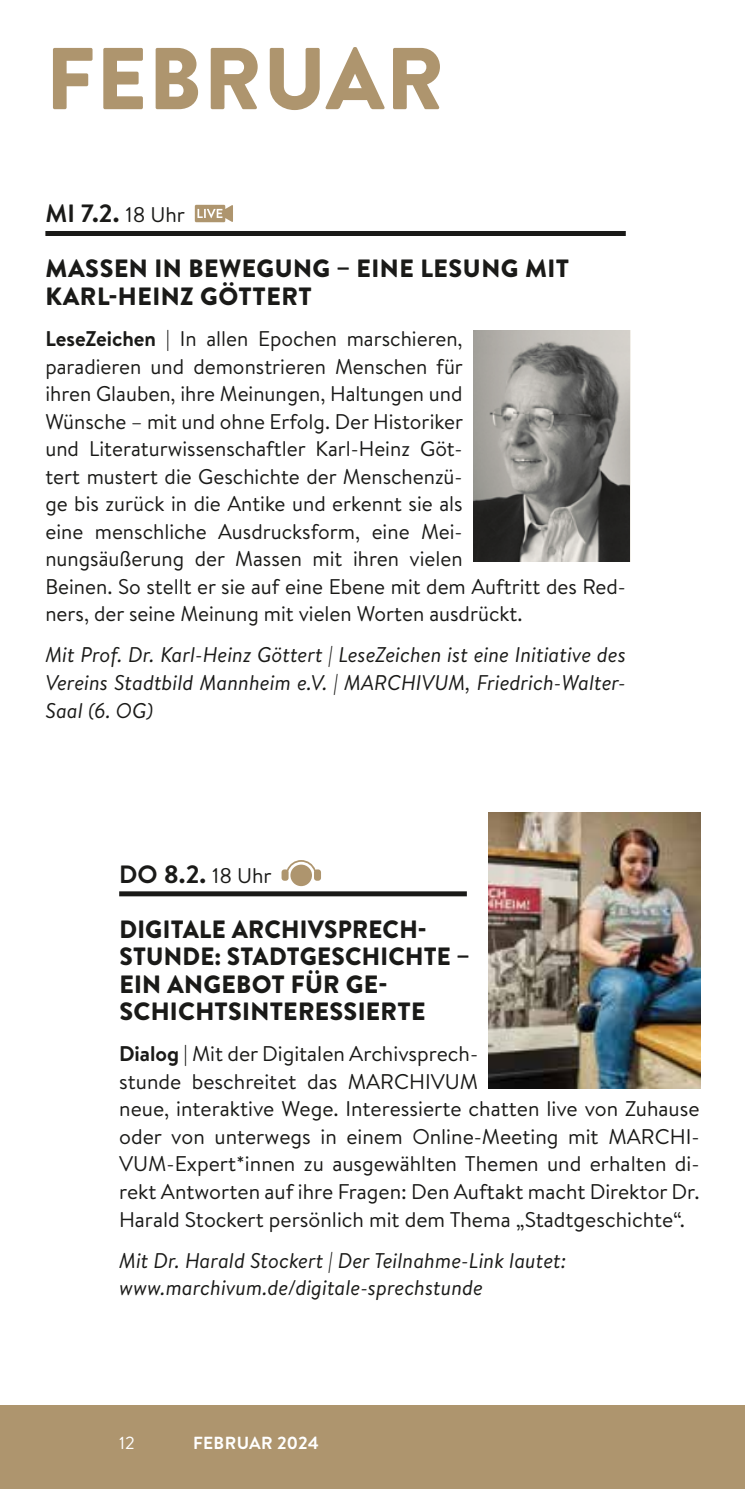
<style>
.page{position:relative;width:745px;height:1489px;background:#fff}
.page>*{position:absolute;margin:0;border:0;box-sizing:border-box;transform-origin:0 0}
.t1{font:900 87.5px "Brandon Text";letter-spacing:.02em;color:#ae956e}
.t2{font:900 25px/27.5px "Brandon Text";letter-spacing:.01em;color:#1a1a18}
.t3{font:700 25px "Brandon Text";color:#1a1a18}
.t4{font:21.25px/27.5px "Brandon Text";color:#1a1a18}
.t5{font:italic 21.25px/27.5px "Brandon Text";color:#1a1a18;text-align:justify}
.t6{font:700 17.5px "Brandon Text";letter-spacing:.02em;color:#fff}
.t7{font:17.5px "Brandon Text";color:#fff}
.s1{font-weight:400;font-size:21.25px}
.s2{font-weight:700}
</style>
<div class="page">
<div style="left:0;top:1405px;width:744px;height:83px;background:#ae956e"></div>
<svg style="left:195px;top:205px;width:38px;height:17px"></svg>
<div style="left:45px;top:231px;width:580px;height:5px;background:#1a1a18"></div>
<div style="left:290px;top:864px;width:22px;height:22px;background:#ae956e;border-radius:50%"></div>
<svg style="left:281px;top:860px;width:40px;height:20px"></svg>
<div style="left:119px;top:891px;width:347px;height:5px;background:#1a1a18"></div>
<img style="left:488px;top:812px;width:211px;height:276px">
<svg style="left:473px;top:330px;width:157px;height:231px;background:#83817e"></svg>
<h1 class="t1" style="left:46px;top:17px;width:399px">FEBRUAR</h1>
<p class="t3" style="left:45px;top:196px;width:141px">MI 7.2. <span class="s1">18 Uhr</span></p>
<p class="t2" style="left:46px;top:254px;width:525px">MASSEN IN BEWEGUNG – EINE LESUNG MIT<br>KARL-HEINZ GÖTTERT</p>
<p class="t4" style="left:45px;top:324px;width:581px"><span class="s2">LeseZeichen</span> | In allen Epochen marschieren,<br>paradieren und demonstrieren Menschen für<br>ihren Glauben, ihre Meinungen, Haltungen und<br>Wünsche – mit und ohne Erfolg. Der Historiker<br>und Literaturwissenschaftler Karl-Heinz Göt-<br>tert mustert die Geschichte der Menschenzü-<br>ge bis zurück in die Antike und erkennt sie als<br>eine menschliche Ausdrucksform, eine Mei-<br>nungsäußerung der Massen mit ihren vielen<br>Beinen. So stellt er sie auf eine Ebene mit dem Auftritt des Red&shy;ners, der seine Meinung mit vielen Worten ausdrückt.</p>
<p class="t5" style="left:45px;top:640px;width:581px">Mit Prof. Dr. Karl-Heinz Göttert | LeseZeichen ist eine Initiative des Vereins Stadtbild Mannheim e.V. | MARCHIVUM, Friedrich-Walter-Saal (6. OG)</p>
<p class="t3" style="left:119px;top:856px;width:154px">DO 8.2. <span class="s1">18 Uhr</span></p>
<p class="t2" style="left:119px;top:914px;width:352px">DIGITALE ARCHIVSPRECH-<br>STUNDE: STADTGESCHICHTE –<br>EIN ANGEBOT FÜR GE-<br>SCHICHTSINTERESSIERTE</p>
<p class="t4" style="left:119px;top:1039px;width:581px"><span class="s2">Dialog</span> | Mit der Digitalen Archivsprech-<br>stunde beschreitet das MARCHIVUM<br>neue, interaktive Wege. Interessierte chatten live von Zuhause oder von unterwegs in einem Online-Meeting mit MARCHI-VUM-Expert*innen zu ausgewählten Themen und erhalten di&shy;rekt Antworten auf ihre Fragen: Den Auftakt macht Direktor Dr.<br>Harald Stockert persönlich mit dem Thema „Stadtgeschichte“.</p>
<p class="t5" style="left:119px;top:1245px;width:448px">Mit Dr. Harald Stockert | Der Teilnahme-Link lautet: www.marchivum.de/digitale-sprechstunde</p>
<p class="t7" style="left:119px;top:1430px;width:17px">12</p>
<p class="t6" style="left:193px;top:1430px;width:127px">FEBRUAR 2024</p>
</div>
